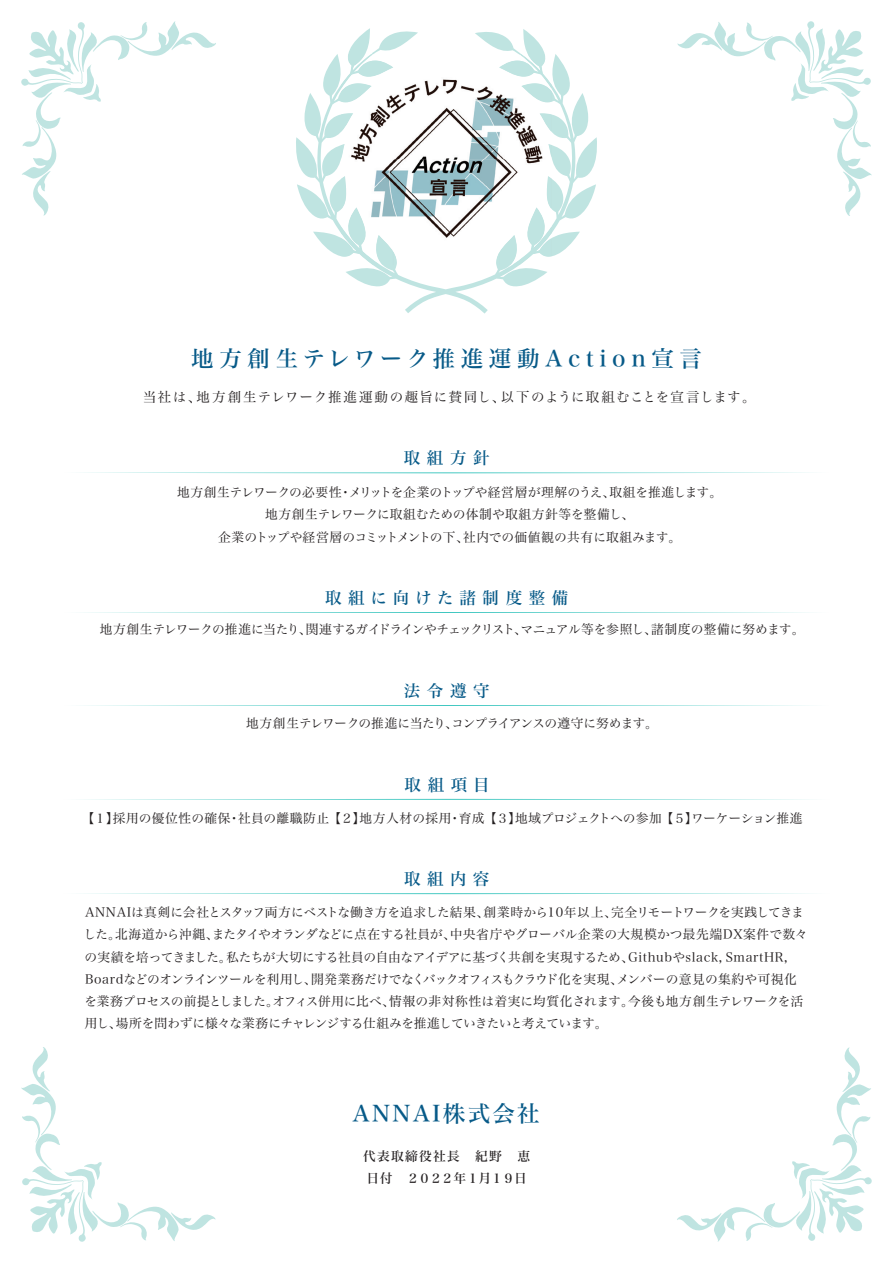
<style>
.page{position:relative;width:893px;height:1263px;background:#fff}
.page>*{position:absolute;margin:0;border:0;box-sizing:border-box;transform-origin:0 0}
.t1{font:22.5px "Hira Min Std N W5";letter-spacing:.25em;color:#075a88}
.t2{font:22.5px "Hira Min Std N W5";letter-spacing:.1em;color:#075a88}
.t3{font:16.5px "Hira Min Std N W5";letter-spacing:.4em;color:#075a88}
.t4{font:16.5px "Hira Min Std N W5";letter-spacing:.38em;color:#075a88}
.t5{font:13.5px "Hira Min Std N W3";letter-spacing:.085em;color:#231f20}
.t6{font:12.75px/22.4px "Hira Min Std N W3";letter-spacing:-.015em;color:#231f20;text-align:center}
.t7{font:12.75px "Hira Min Std N W3";letter-spacing:.015em;color:#231f20}
.t8{font:12.75px "Hira Min Std N W3";letter-spacing:-.035em;color:#231f20}
.t9{font:12.75px "Hira Min Std N W3";letter-spacing:-.045em;color:#231f20}
.t10{font:12.75px/22.4px "Hira Min Std N W5";color:#231f20}
</style>
<div class="page">
<svg style="left:296px;top:28px;width:301px;height:286px"></svg>
<svg style="left:21px;top:21px;width:195px;height:195px"></svg>
<svg style="left:677px;top:21px;width:195px;height:195px"></svg>
<svg style="left:677px;top:1047px;width:195px;height:195px"></svg>
<svg style="left:21px;top:1047px;width:195px;height:195px"></svg>
<svg style="left:84px;top:472px;width:725px;height:1px"></svg>
<svg style="left:84px;top:612px;width:725px;height:1px"></svg>
<svg style="left:84px;top:705px;width:725px;height:1px"></svg>
<img style="left:394px;top:54px;width:105px;height:198px">
<img style="left:341px;top:54px;width:53px;height:211px">
<img style="left:499px;top:54px;width:52px;height:211px">
<img style="left:393px;top:252px;width:106px;height:13px">
<svg style="left:84px;top:893px;width:725px;height:1px"></svg>
<svg style="left:84px;top:799px;width:725px;height:1px"></svg>
<h1 class="t1" style="left:191px;top:342px;width:512px">地方創生テレワーク推進運動Action宣言</h1>
<p class="t5" style="left:143px;top:387px;width:614px">当社は、地方創生テレワーク推進運動の趣旨に賛同し、以下のように取組むことを宣言します。</p>
<p class="t3" style="left:404px;top:446px;width:87px">取組方針</p>
<p class="t6" style="left:177px;top:481px;width:547px">地方創生テレワークの必要性・メリットを企業のトップや経営層が理解のうえ、取組を推進します。地方創生テレワークに取組むための体制や取組方針等を整備し、<br>企業のトップや経営層のコミットメントの下、社内での価値観の共有に取組みます。</p>
<p class="t4" style="left:325px;top:586px;width:245px">取組に向けた諸制度整備</p>
<p class="t8" style="left:100px;top:620px;width:706px">地方創生テレワークの推進に当たり、関連するガイドラインやチェックリスト、マニュアル等を参照し、諸制度の整備に努めます。</p>
<p class="t3" style="left:404px;top:679px;width:87px">法令遵守</p>
<p class="t9" style="left:246px;top:714px;width:413px">地方創生テレワークの推進に当たり、コンプライアンスの遵守に努めます。</p>
<p class="t3" style="left:405px;top:773px;width:87px">取組項目</p>
<p class="t7" style="left:82px;top:809px;width:722px">【１】採用の優位性の確保・社員の離職防止 【２】地方人材の採用・育成 【３】地域プロジェクトへの参加 【５】ワーケーション推進</p>
<p class="t3" style="left:404px;top:867px;width:87px">取組内容</p>
<p class="t6" style="left:84px;top:900px;width:726px;text-align:left">ANNAIは真剣に会社とスタッフ両方にベストな働き方を追求した結果、創業時から10年以上、完全リモートワークを実践してきました。北海道から沖縄、またタイやオランダなどに点在する社員が、中央省庁やグローバル企業の大規模かつ最先端DX案件で数々の実績を培ってきました。私たちが大切にする社員の自由なアイデアに基づく共創を実現するため、Githubやslack，SmartHR，Boardなどのオンラインツールを利用し、開発業務だけでなくバックオフィスもクラウド化を実現、メンバーの意見の集約や可視化を業務プロセスの前提としました。オフィス併用に比べ、情報の非対称性は着実に均質化されます。今後も地方創生テレワークを活用し、場所を問わずに様々な業務にチャレンジする仕組みを推進していきたいと考えています。</p>
<h1 class="t2" style="left:353px;top:1097px;width:189px">ANNAI株式会社</h1>
<p class="t10" style="left:363px;top:1144px;width:169px">代表取締役社長　紀野　恵日付　２０２２年１月１９日</p>
</div>
